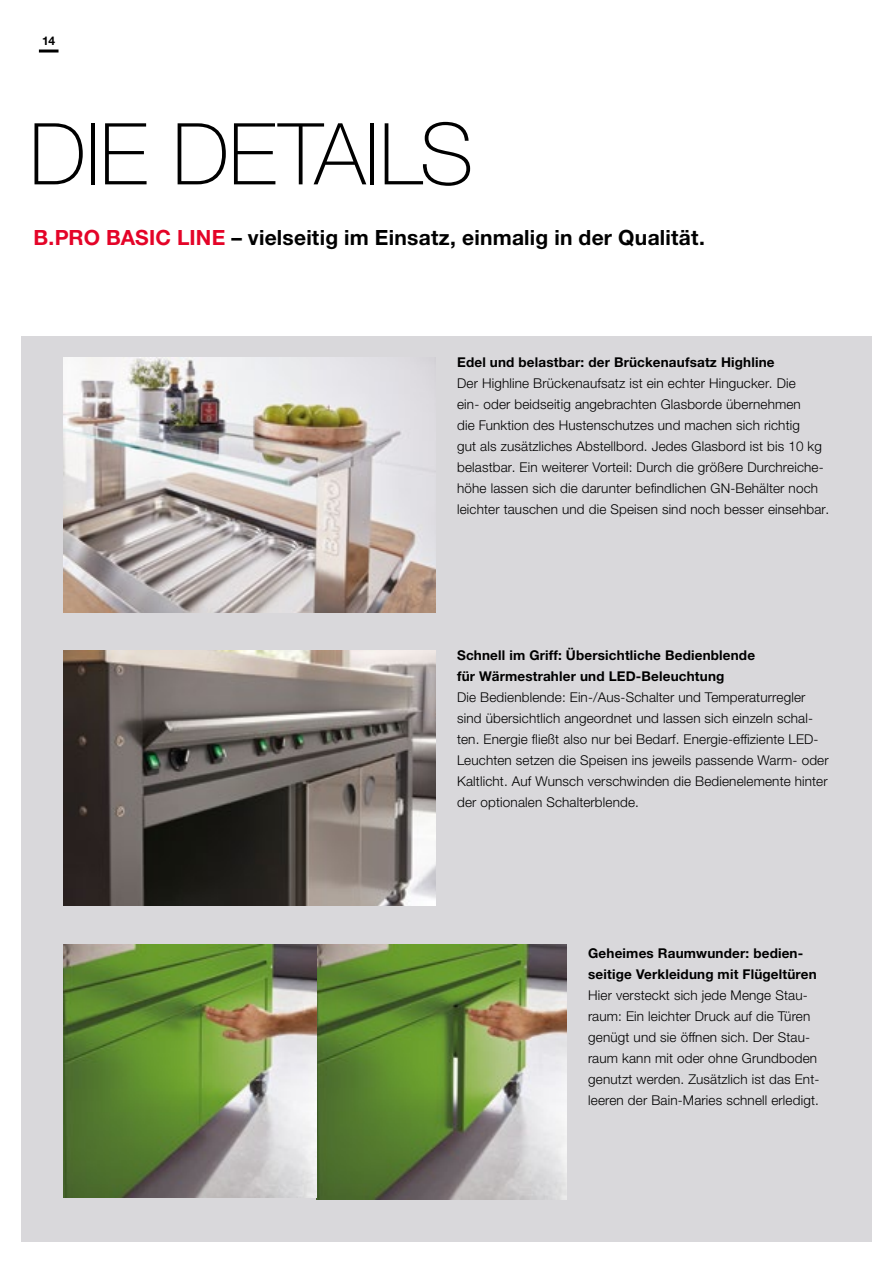
<style>
.page{position:relative;width:893px;height:1263px;background:#fff}
.page>*{position:absolute;margin:0;border:0;box-sizing:border-box;transform-origin:0 0}
.t1{font:100 85.5px "Helvetica Neue LTW1 G";letter-spacing:-.005em;color:#000}
.t2{font:700 21px "Helvetica Neue LTW1 G";letter-spacing:.01em;color:#000}
.t3{font:300 13.5px/21px "Helvetica Neue LTW1 G";letter-spacing:.01em;color:#000}
.t4{font:700 13.5px/21px "Helvetica Neue LTW1 G";letter-spacing:.01em;color:#000}
.t5{font:700 12px "Helvetica Neue LTW1 G";color:#000}
.s1{color:#e40428}
</style>
<div class="page">
<div style="left:21px;top:336px;width:851px;height:906px;background:#d9d8db"></div>
<img style="left:64px;top:357px;width:372px;height:255px">
<img style="left:64px;top:651px;width:372px;height:255px">
<img style="left:317px;top:944px;width:250px;height:255px">
<img style="left:64px;top:944px;width:253px;height:253px">
<hr style="left:39px;top:50px;width:20px;height:3px;background:#000">
<p class="t5" style="left:42px;top:33px;width:14px">14</p>
<h1 class="t1" style="left:29px;top:103px;width:446px">DIE DETAILS</h1>
<h2 class="t2" style="left:34px;top:224px;width:673px"><span class="s1">B.PRO BASIC LINE</span> – vielseitig im Einsatz, einmalig in der Qualität.</h2>
<p class="t4" style="left:457px;top:351px;width:319px">Edel und belastbar: der Brückenaufsatz Highline</p>
<p class="t3" style="left:457px;top:372px;width:373px">Der Highline Brückenaufsatz ist ein echter Hingucker. Die<br>ein- oder beidseitig angebrachten Glasborde übernehmen<br>die Funktion des Hustenschutzes und machen sich richtig<br>gut als zusätzliches Abstellbord. Jedes Glasbord ist bis 10 kg belastbar. Ein weiterer Vorteil: Durch die größere Durchreiche&shy;höhe lassen sich die darunter befindlichen GN-Behälter noch leichter tauschen und die Speisen sind noch besser einsehbar.</p>
<p class="t4" style="left:457px;top:645px;width:299px">Schnell im Griff: Übersichtliche Bedienblende für Wärmestrahler und LED-Beleuchtung</p>
<p class="t3" style="left:457px;top:687px;width:373px">Die Bedienblende: Ein-/Aus-Schalter und Temperaturregler sind übersichtlich angeordnet und lassen sich einzeln schal&shy;ten. Energie fließt also nur bei Bedarf. Energie-effiziente LED-Leuchten setzen die Speisen ins jeweils passende Warm- oder Kaltlicht. Auf Wunsch verschwinden die Bedienelemente hinter der optionalen Schalterblende.</p>
<p class="t4" style="left:588px;top:942px;width:230px">Geheimes Raumwunder: bedien&shy;seitige Verkleidung mit Flügeltüren</p>
<p class="t3" style="left:588px;top:984px;width:233px">Hier versteckt sich jede Menge Stau&shy;raum: Ein leichter Druck auf die Türen genügt und sie öffnen sich. Der Stau&shy;raum kann mit oder ohne Grundboden genutzt werden. Zusätzlich ist das Ent&shy;leeren der Bain-Maries schnell erledigt.</p>
</div>
